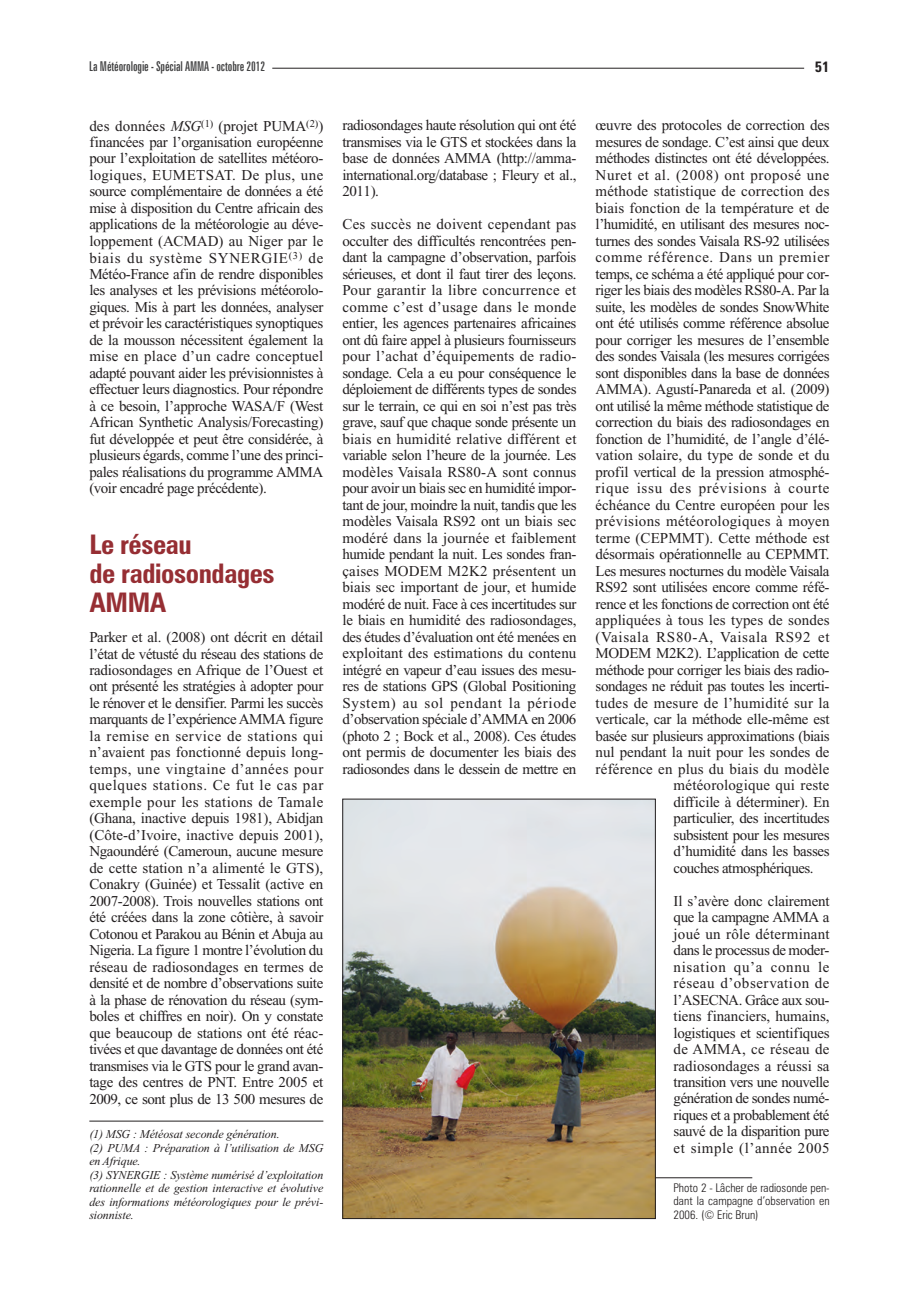
<style>
.page{position:relative;width:919px;height:1289px;background:#fff}
.page>*{position:absolute;margin:0;border:0;box-sizing:border-box;transform-origin:0 0}
.t1{font:700 condensed 27px/28.8px "Zurich BT";letter-spacing:-.015em;color:#962e33}
.t2{font:15px/16.5px "Times New Roman";letter-spacing:-.025em;color:#231f20;text-align:justify}
.t3{font:15px "Times New Roman";letter-spacing:.01em;color:#231f20}
.t4{font:15px "Times New Roman";color:#231f20}
.t5{font:15px "Times New Roman";letter-spacing:.005em;color:#231f20}
.t6{font:15px "Times New Roman";letter-spacing:.045em;color:#231f20}
.t7{font:15px "Times New Roman";letter-spacing:.025em;color:#231f20}
.t8{font:15px "Times New Roman";letter-spacing:-.005em;color:#231f20}
.t9{font:15px "Times New Roman";letter-spacing:.02em;color:#231f20}
.t10{font:15px "Times New Roman";letter-spacing:.035em;color:#231f20}
.t11{font:15px "Times New Roman";letter-spacing:.04em;color:#231f20}
.t12{font:15px "Times New Roman";letter-spacing:.015em;color:#231f20}
.t13{font:700 condensed 15px "Zurich BT";color:#231f20}
.t14{font:extra-condensed 13.5px "Zurich BT";letter-spacing:-.005em;color:#3e3e3f}
.t15{font:italic 12px/13.5px "Times New Roman";letter-spacing:-.01em;color:#231f20}
.t16{font:300 condensed 12px/13.5px "Zurich BT";color:#231f20;text-align:justify}
.s1{font-style:italic}
</style>
<div class="page">
<hr style="left:272px;top:68px;width:532px;height:1px;background:#231f20">
<hr style="left:89px;top:1120px;width:234px;height:1px;background:#231f20">
<img style="left:344px;top:800px;width:309px;height:416px">
<div style="left:342px;top:798px;width:313px;height:420px;border:1px solid #231f20"></div>
<hr style="left:655px;top:1177px;width:97px;height:1px;background:#231f20">
<p class="t14" style="left:89px;top:62px;width:177px">La Météorologie - Spécial AMMA - octobre 2012</p>
<p class="t13" style="left:814px;top:62px;width:16px">51</p>
<p class="t2" style="left:89px;top:119px;width:235px">des données <span class="s1">MSG</span><sup>(1)</sup> (projet PUMA<sup>(2)</sup>) financées par l’organisation européenne pour l’exploitation de satellites météoro&shy;logiques, EUMETSAT. De plus, une source complémentaire de données a été mise à disposition du Centre africain des applications de la météorologie au déve&shy;loppement (ACMAD) au Niger par le biais du système SYNERGIE<sup>(3)</sup> de Météo-France afin de rendre disponibles les analyses et les prévisions météorolo&shy;giques. Mis à part les données, analyser et prévoir les caractéristiques synoptiques de la mousson nécessitent également la mise en place d’un cadre conceptuel adapté pouvant aider les prévisionnistes à effectuer leurs diagnostics. Pour répondre à ce besoin, l’approche WASA/F (West African Synthetic Analysis/Forecasting) fut développée et peut être considérée, à plusieurs égards, comme l’une des princi&shy;pales réalisations du programme AMMA (voir encadré page précédente).</p>
<h1 class="t1" style="left:89px;top:532px;width:187px">Le réseau<br>de radiosondages<br>AMMA</h1>
<p class="t2" style="left:89px;top:630px;width:235px">Parker et al. (2008) ont décrit en détail l’état de vétusté du réseau des stations de radiosondages en Afrique de l’Ouest et ont présenté les stratégies à adopter pour le rénover et le densifier. Parmi les succès marquants de l’expérience AMMA figure la remise en service de stations qui n’avaient pas fonctionné depuis long&shy;temps, une vingtaine d’années pour quelques stations. Ce fut le cas par exemple pour les stations de Tamale (Ghana, inactive depuis 1981), Abidjan (Côte-d’Ivoire, inactive depuis 2001), Ngaoundéré (Cameroun, aucune mesure de cette station n’a alimenté le GTS), Conakry (Guinée) et Tessalit (active en 2007-2008). Trois nouvelles stations ont été créées dans la zone côtière, à savoir Cotonou et Parakou au Bénin et Abuja au Nigeria. La figure 1 montre l’évolution du réseau de radiosondages en termes de densité et de nombre d’observations suite à la phase de rénovation du réseau (sym&shy;boles et chiffres en noir). On y constate que beaucoup de stations ont été réac&shy;tivées et que davantage de données ont été transmises via le GTS pour le grand avan&shy;tage des centres de PNT. Entre 2005 et 2009, ce sont plus de 13 500 mesures de</p>
<p class="t15" style="left:89px;top:1128px;width:235px">(1) MSG : Météosat seconde génération.<br>(2) PUMA : Préparation à l’utilisation de MSG en Afrique.<br>(3) SYNERGIE : Système numérisé d’exploitation rationnelle et de gestion interactive et évolutive des informations météorologiques pour le prévi&shy;sionniste.</p>
<p class="t2" style="left:342px;top:118px;width:235px">radiosondages haute résolution qui ont été transmises via le GTS et stockées dans la base de données AMMA (http://amma&shy;international.org/database ; Fleury et al., 2011).</p>
<p class="t2" style="left:342px;top:217px;width:235px">Ces succès ne doivent cependant pas occulter des difficultés rencontrées pen&shy;dant la campagne d’observation, parfois sérieuses, et dont il faut tirer des leçons.<br>Pour garantir la libre concurrence et comme c’est d’usage dans le monde entier, les agences partenaires africaines ont dû faire appel à plusieurs fournisseurs pour l’achat d’équipements de radio&shy;sondage. Cela a eu pour conséquence le déploiement de différents types de sondes sur le terrain, ce qui en soi n’est pas très grave, sauf que chaque sonde présente un biais en humidité relative différent et variable selon l’heure de la journée. Les modèles Vaisala RS80-A sont connus pour avoir un biais sec en humidité impor&shy;tant de jour, moindre la nuit, tandis que les modèles Vaisala RS92 ont un biais sec modéré dans la journée et faiblement humide pendant la nuit. Les sondes fran&shy;çaises MODEM M2K2 présentent un biais sec important de jour, et humide modéré de nuit. Face à ces incertitudes sur le biais en humidité des radiosondages, des études d’évaluation ont été menées en exploitant des estimations du contenu intégré en vapeur d’eau issues des mesu&shy;res de stations GPS (Global Positioning System) au sol pendant la période d’observation spéciale d’AMMA en 2006 (photo 2 ; Bock et al., 2008). Ces études ont permis de documenter les biais des radiosondes dans le dessein de mettre en</p>
<p class="t2" style="left:595px;top:118px;width:235px">œuvre des protocoles de correction des</p>
<p class="t2" style="left:595px;top:135px;width:235px">mesures de sondage. C’est ainsi que deux</p>
<p class="t2" style="left:595px;top:151px;width:235px">méthodes distinctes ont été développées.</p>
<p class="t10" style="left:595px;top:169px;width:235px">Nuret et al. (2008) ont proposé une</p>
<p class="t3" style="left:595px;top:186px;width:235px">méthode statistique de correction des</p>
<p class="t5" style="left:595px;top:202px;width:235px">biais fonction de la température et de</p>
<p class="t2" style="left:595px;top:217px;width:235px">l’humidité, en utilisant des mesures noc-</p>
<p class="t2" style="left:595px;top:234px;width:235px">turnes des sondes Vaisala RS-92 utilisées</p>
<p class="t11" style="left:595px;top:252px;width:235px">comme référence. Dans un premier</p>
<p class="t2" style="left:595px;top:267px;width:235px">temps, ce schéma a été appliqué pour cor-</p>
<p class="t2" style="left:595px;top:283px;width:235px">riger les biais des modèles RS80-A. Par la</p>
<p class="t2" style="left:595px;top:300px;width:235px">suite, les modèles de sondes SnowWhite</p>
<p class="t2" style="left:595px;top:316px;width:235px">ont été utilisés comme référence absolue</p>
<p class="t2" style="left:595px;top:333px;width:235px">pour corriger les mesures de l’ensemble</p>
<p class="t2" style="left:595px;top:349px;width:235px">des sondes Vaisala (les mesures corrigées</p>
<p class="t2" style="left:595px;top:366px;width:235px">sont disponibles dans la base de données</p>
<p class="t2" style="left:595px;top:382px;width:235px">AMMA). Agustí-Panareda et al. (2009)</p>
<p class="t2" style="left:595px;top:399px;width:235px">ont utilisé la même méthode statistique de</p>
<p class="t2" style="left:595px;top:415px;width:235px">correction du biais des radiosondages en</p>
<p class="t2" style="left:595px;top:432px;width:235px">fonction de l’humidité, de l’angle d’élé-</p>
<p class="t4" style="left:595px;top:450px;width:235px">vation solaire, du type de sonde et du</p>
<p class="t2" style="left:595px;top:465px;width:235px">profil vertical de la pression atmosphé-</p>
<p class="t6" style="left:595px;top:483px;width:235px">rique issu des prévisions à courte</p>
<p class="t4" style="left:595px;top:499px;width:235px">échéance du Centre européen pour les</p>
<p class="t7" style="left:595px;top:516px;width:235px">prévisions météorologiques à moyen</p>
<p class="t5" style="left:595px;top:532px;width:235px">terme (CEPMMT). Cette méthode est</p>
<p class="t2" style="left:595px;top:547px;width:235px">désormais opérationnelle au CEPMMT.</p>
<p class="t2" style="left:595px;top:564px;width:235px">Les mesures nocturnes du modèle Vaisala</p>
<p class="t2" style="left:595px;top:580px;width:235px">RS92 sont utilisées encore comme réfé-</p>
<p class="t2" style="left:595px;top:597px;width:235px">rence et les fonctions de correction ont été</p>
<p class="t3" style="left:595px;top:614px;width:235px">appliquées à tous les types de sondes</p>
<p class="t6" style="left:595px;top:631px;width:235px">(Vaisala RS80-A, Vaisala RS92 et</p>
<p class="t2" style="left:595px;top:646px;width:235px">MODEM M2K2). L’application de cette</p>
<p class="t2" style="left:595px;top:662px;width:235px">méthode pour corriger les biais des radio-</p>
<p class="t2" style="left:595px;top:679px;width:235px">sondages ne réduit pas toutes les incerti-</p>
<p class="t9" style="left:595px;top:697px;width:235px">tudes de mesure de l’humidité sur la</p>
<p class="t2" style="left:595px;top:712px;width:235px">verticale, car la méthode elle-même est</p>
<p class="t2" style="left:595px;top:728px;width:235px">basée sur plusieurs approximations (biais</p>
<p class="t8" style="left:595px;top:746px;width:235px">nul pendant la nuit pour les sondes de</p>
<p class="t3" style="left:595px;top:763px;width:235px">référence en plus du biais du modèle</p>
<p class="t12" style="left:673px;top:779px;width:157px">météorologique qui reste</p>
<p class="t2" style="left:673px;top:794px;width:157px">difficile à déterminer). En</p>
<p class="t2" style="left:673px;top:811px;width:157px">particulier, des incertitudes</p>
<p class="t2" style="left:673px;top:827px;width:157px">subsistent pour les mesures</p>
<p class="t2" style="left:673px;top:844px;width:157px">d’humidité dans les basses</p>
<p class="t2" style="left:673px;top:860px;width:142px">couches atmosphériques.</p>
<p class="t2" style="left:673px;top:893px;width:157px">Il s’avère donc clairement que la campagne AMMA a joué un rôle déterminant dans le processus de moder&shy;nisation qu’a connu le réseau d’observation de l’ASECNA. Grâce aux sou&shy;tiens financiers, humains, logistiques et scientifiques de AMMA, ce réseau de radiosondages a réussi sa transition vers une nouvelle génération de sondes numé&shy;riques et a probablement été sauvé de la disparition pure et simple (l’année 2005</p>
<p class="t16" style="left:673px;top:1181px;width:157px">Photo 2 - Lâcher de radiosonde pen&shy;dant la campagne d’observation en 2006. (© Eric Brun)</p>
</div>
